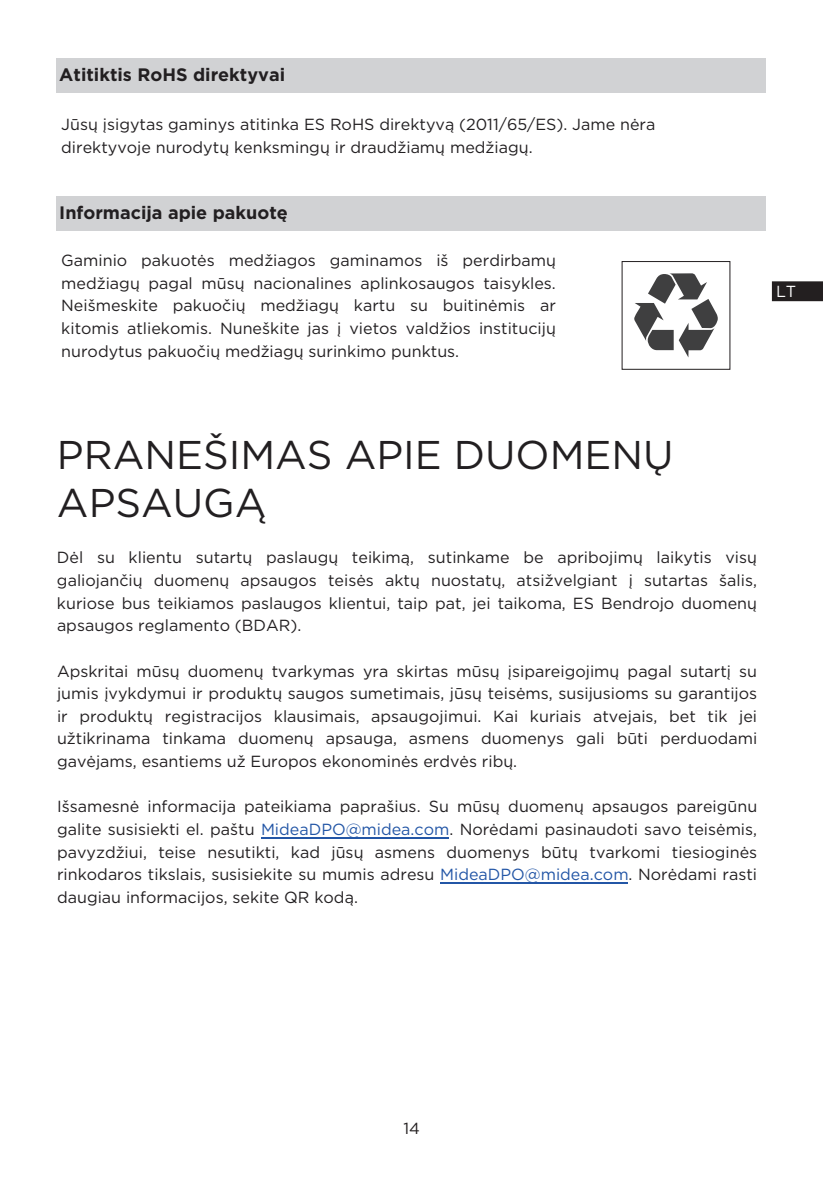
<style>
.page{position:relative;width:823px;height:1191px;background:#fff}
.page>*{position:absolute;margin:0;border:0;box-sizing:border-box;transform-origin:0 0}
.t1{font:40px/48.8px "Gotham";color:#221f21}
.t2{font:700 18px "Gotham";color:#221f21}
.t3{font:16px/22.6px "Gotham";color:#221f21;text-align:justify}
.t4{font:16px "Gotham";color:#231f20}
.t5{font:16px "Gotham";color:#fff}
.s1{color:#2356a6}
</style>
<div class="page">
<div style="left:57px;top:59px;width:708px;height:34px;background:#d1d2d4"></div>
<div style="left:57px;top:197px;width:708px;height:34px;background:#d1d2d4"></div>
<svg style="left:634px;top:273px;width:83px;height:84px"></svg>
<div style="left:621px;top:261px;width:109px;height:109px;border:1px solid #231f20"></div>
<hr style="left:261px;top:837px;width:187px;height:1px;background:#2356a6">
<hr style="left:440px;top:882px;width:187px;height:1px;background:#2356a6">
<svg style="left:771px;top:281px;width:51px;height:20px"></svg>
<p class="t2" style="left:59px;top:62px;width:227px">Atitiktis RoHS direktyvai</p>
<p class="t3" style="left:61px;top:113px;width:595px">Jūsų įsigytas gaminys atitinka ES RoHS direktyvą (2011/65/ES). Jame nėra direktyvoje nurodytų kenksmingų ir draudžiamų medžiagų.</p>
<p class="t2" style="left:59px;top:200px;width:230px">Informacija apie pakuotę</p>
<p class="t3" style="left:61px;top:249px;width:496px">Gaminio pakuotės medžiagos gaminamos iš perdirbamų medžiagų pagal mūsų nacionalines aplinkosaugos taisykles.<br>Neišmeskite pakuočių medžiagų kartu su buitinėmis ar kitomis atliekomis. Nuneškite jas į vietos valdžios institucijų nurodytus pakuočių medžiagų surinkimo punktus.</p>
<p class="t5" style="left:775px;top:281px;width:22px">LT</p>
<h1 class="t1" style="left:57px;top:429px;width:617px">PRANEŠIMAS APIE DUOMENŲ<br>APSAUGĄ</h1>
<p class="t3" style="left:57px;top:546px;width:701px">Dėl su klientu sutartų paslaugų teikimą, sutinkame be apribojimų laikytis visų galiojančių duomenų apsaugos teisės aktų nuostatų, atsižvelgiant į sutartas šalis, kuriose bus teikiamos paslaugos klientui, taip pat, jei taikoma, ES Bendrojo duomenų apsaugos reglamento (BDAR).</p>
<p class="t3" style="left:57px;top:659px;width:701px">Apskritai mūsų duomenų tvarkymas yra skirtas mūsų įsipareigojimų pagal sutartį su jumis įvykdymui ir produktų saugos sumetimais, jūsų teisėms, susijusioms su garantijos ir produktų registracijos klausimais, apsaugojimui. Kai kuriais atvejais, bet tik jei užtikrinama tinkama duomenų apsauga, asmens duomenys gali būti perduodami gavėjams, esantiems už Europos ekonominės erdvės ribų.</p>
<p class="t3" style="left:57px;top:795px;width:701px">Išsamesnė informacija pateikiama paprašius. Su mūsų duomenų apsaugos pareigūnu galite susisiekti el. paštu <span class="s1">MideaDPO@midea.com</span>. Norėdami pasinaudoti savo teisėmis, pavyzdžiui, teise nesutikti, kad jūsų asmens duomenys būtų tvarkomi tiesioginės rinkodaros tikslais, susisiekite su mumis adresu <span class="s1">MideaDPO@midea.com</span>. Norėdami rasti daugiau informacijos, sekite QR kodą.</p>
<p class="t4" style="left:403px;top:1118px;width:18px">14</p>
</div>
